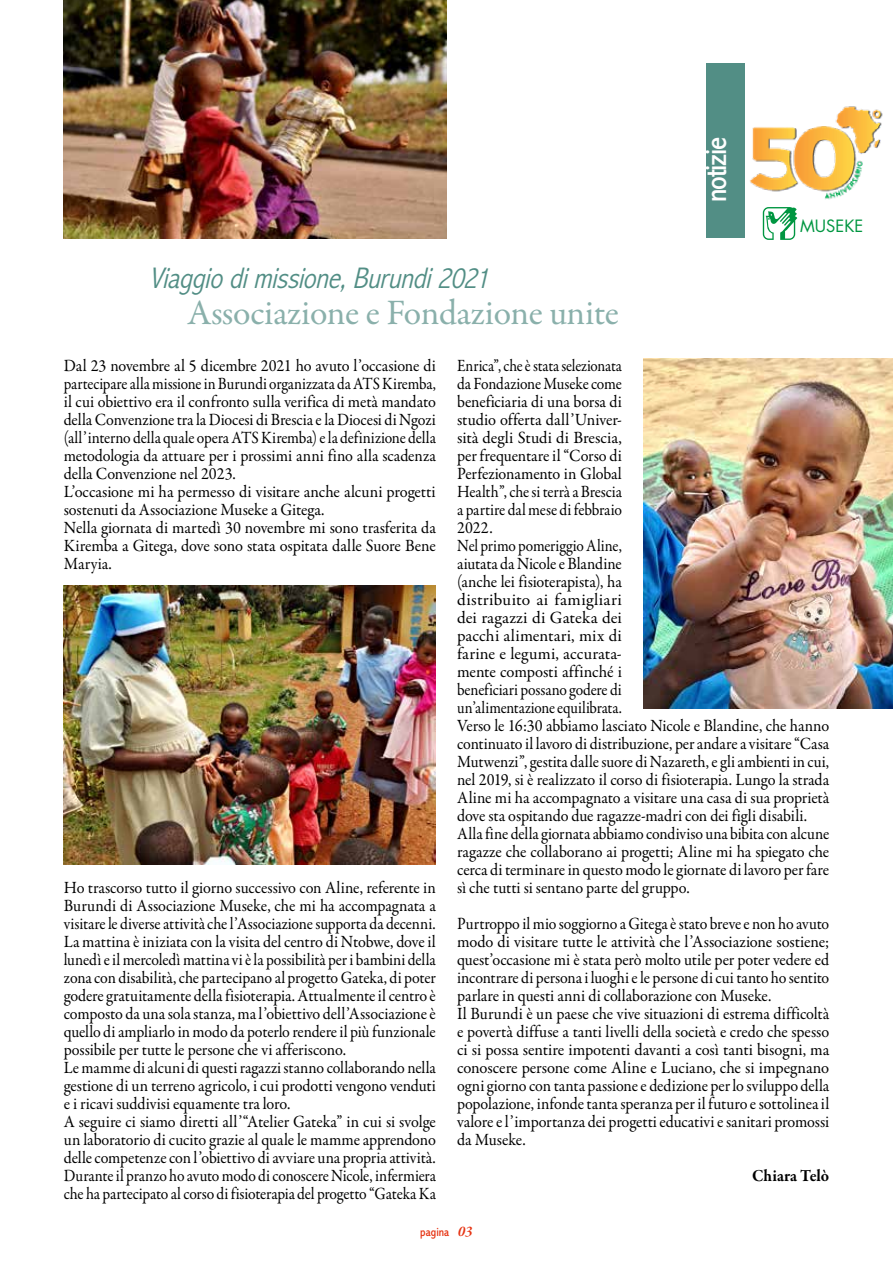
<style>
.page{position:relative;width:893px;height:1263px;background:#fff}
.page>*{position:absolute;margin:0;border:0;box-sizing:border-box;transform-origin:0 0}
.t1{font:36px "Garamond Premr Pro";letter-spacing:-.01em;color:#8ab0ab}
.t2{font:italic 300 condensed 30px "Abadi MT Std";color:#528e85}
.t3{font:condensed 30px "Abadi MT Std";letter-spacing:-.04em;color:#fff}
.t4{font:17.25px/18px "Garamond Premr Pro";letter-spacing:-.005em;color:#000;scale:.94 1}
.t5{font:17.25px/18px "Garamond Premr Pro";letter-spacing:-.005em;color:#000;scale:.88 1}
.t6{font:17.25px/18px "Garamond Premr Pro";letter-spacing:-.005em;color:#000;scale:.92 1}
.t7{font:700 17.25px "Garamond Premr Pro";color:#000;scale:.94 1}
.t8{font:16.5px "Futura Std";color:#009641}
.t9{font:condensed 12px "Abadi MT Std";color:#e63312}
.s1{font-family:"Garamond Premr Pro";font-weight:600;font-style:italic;font-stretch:normal;font-size:15px}
</style>
<div class="page">
<img style="left:749px;top:106px;width:134px;height:94px">
<svg style="left:763px;top:207px;width:34px;height:33px"></svg>
<div style="left:706px;top:64px;width:38px;height:174px;background:#528e85"></div>
<img style="left:64px;top:0;width:382px;height:238px">
<img style="left:64px;top:586px;width:372px;height:279px">
<img style="left:643px;top:358px;width:250px;height:350px">
<h2 class="t2" style="left:149px;top:262px;width:349px">Viaggiodimissione,Burundi2021</h2>
<h1 class="t1" style="left:187px;top:291px;width:433px">Associazione e Fondazione unite</h1>
<h2 class="t3" style="left:700px;top:202px;width:78px;rotate:-90deg">progetti</h2>
<h2 class="t3" style="left:700px;top:202px;width:67px;rotate:-90deg">notizie</h2>
<p class="t8" style="left:800px;top:215px;width:65px">MUSEKE</p>
<p class="t4" style="left:64px;top:357px;width:397px">Dal 23 novembre al 5 dicembre 2021 ho avuto l’occasione di partecipare alla missione in Burundi organizzata da ATS Kiremba, il cui obiettivo era il confronto sulla verifica di metà mandato della Convenzione tra la Diocesi di Brescia e la Diocesi di Ngozi (all’interno della quale opera ATS Kiremba) e la definizione della metodologia da attuare per i prossimi anni fino alla scadenza della Convenzione nel 2023.<br>L’occasione mi ha permesso di visitare anche alcuni progetti sostenuti da Associazione Museke a Gitega.<br>Nella giornata di martedì 30 novembre mi sono trasferita da Kiremba a Gitega, dove sono stata ospitata dalle Suore Bene Maryia.</p>
<p class="t4" style="left:64px;top:879px;width:397px">Ho trascorso tutto il giorno successivo con Aline, referente in Burundi di Associazione Museke, che mi ha accompagnata a visitare le diverse attività che l’Associazione supporta da decenni.<br>La mattina è iniziata con la visita del centro di Ntobwe, dove il lunedì e il mercoledì mattina vi è la possibilità per i bambini della zona con disabilità, che partecipano al progetto Gateka, di poter godere gratuitamente della fisioterapia. Attualmente il centro è composto da una sola stanza, ma l’obiettivo dell’Associazione è quello di ampliarlo in modo da poterlo rendere il più funzionale possibile per tutte le persone che vi afferiscono.<br>Le mamme di alcuni di questi ragazzi stanno collaborando nella gestione di un terreno agricolo, i cui prodotti vengono venduti e i ricavi suddivisi equamente tra loro.<br>A seguire ci siamo diretti all’“Atelier Gateka” in cui si svolge un laboratorio di cucito grazie al quale le mamme apprendono delle competenze con l’obiettivo di avviare una propria attività.<br>Durante il pranzo ho avuto modo di conoscere Nicole, infermiera che ha partecipato al corso di fisioterapia del progetto “Gateka Ka</p>
<p class="t5" style="left:457px;top:357px;width:424px">Enrica”, che è stata selezionata<br>da Fondazione Museke come<br>beneficiaria di una borsa di<br>studio offerta dall’Univer-<br>sità degli Studi di Brescia,<br>per frequentare il “Corso di<br>Perfezionamento in Global<br>Health”, che si terrà a Brescia<br>a partire dal mese di febbraio<br>2022.<br>Nel primo pomeriggio Aline,<br>aiutata da Nicole e Blandine<br>(anche lei fisioterapista), ha<br>distribuito ai famigliari<br>dei ragazzi di Gateka dei<br>pacchi alimentari, mix di<br>farine e legumi, accurata-<br>mente composti affinché i<br>beneficiari possano godere di<br>un’alimentazione equilibrata.<br>Verso le 16:30 abbiamo lasciato Nicole e Blandine, che hanno continuato il lavoro di distribuzione, per andare a visitare “Casa Mutwenzi”, gestita dalle suore di Nazareth, e gli ambienti in cui, nel 2019, si è realizzato il corso di fisioterapia. Lungo la strada Aline mi ha accompagnato a visitare una casa di sua proprietà dove sta ospitando due ragazze-madri con dei figli disabili.<br>Alla fine della giornata abbiamo condiviso una bibita con alcune ragazze che collaborano ai progetti; Aline mi ha spiegato che cerca di terminare in questo modo le giornate di lavoro per fare sì che tutti si sentano parte del gruppo.</p>
<p class="t6" style="left:457px;top:915px;width:406px">Purtroppo il mio soggiorno a Gitega è stato breve e non ho avuto modo di visitare tutte le attività che l’Associazione sostiene; quest’occasione mi è stata però molto utile per poter vedere ed incontrare di persona i luoghi e le persone di cui tanto ho sentito parlare in questi anni di collaborazione con Museke.<br>Il Burundi è un paese che vive situazioni di estrema difficoltà e povertà diffuse a tanti livelli della società e credo che spesso ci si possa sentire impotenti davanti a così tanti bisogni, ma conoscere persone come Aline e Luciano, che si impegnano ogni giorno con tanta passione e dedizione per lo sviluppo della popolazione, infonde tanta speranza per il futuro e sottolinea il valore e l’importanza dei progetti educativi e sanitari promossi da Museke.</p>
<p class="t7" style="left:752px;top:1165px;width:83px">Chiara Telò</p>
<p class="t9" style="left:420px;top:1225px;width:54px">pagina <span class="s1">03</span></p>
</div>
